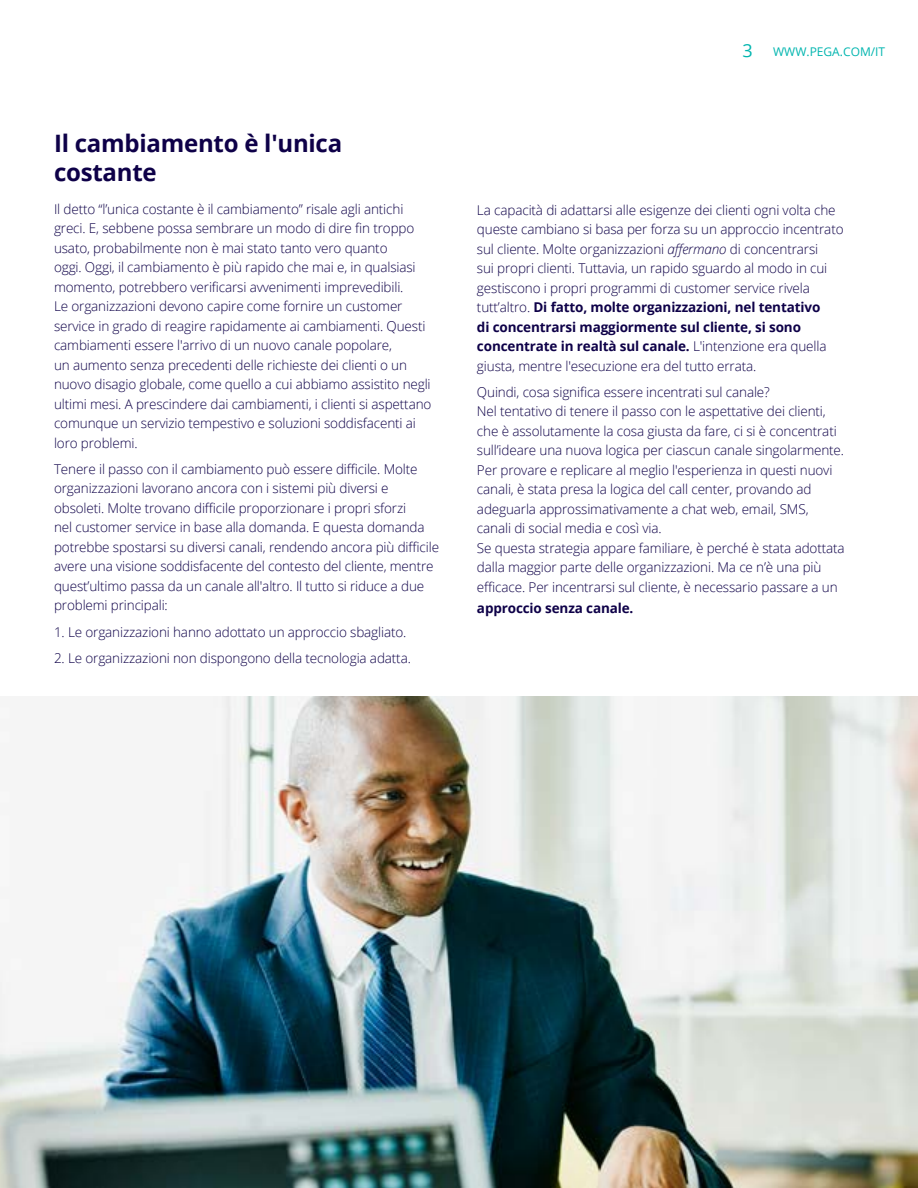
<style>
.page{position:relative;width:918px;height:1188px;background:#fff}
.page>*{position:absolute;margin:0;border:0;box-sizing:border-box;transform-origin:0 0}
.t1{font:700 24px/28.5px "Open Sans";letter-spacing:-.01em;color:#0e0048}
.t2{font:300 13.5px/19.5px "Open Sans";letter-spacing:-.01em;color:#0e0048}
.t3{font:700 13.5px "Open Sans";letter-spacing:-.01em;color:#0e0048}
.t4{font:12px "Open Sans";color:#00b5af}
.s1{font-size:18px}
.s2{font-style:italic}
.s3{font-weight:700}
</style>
<div class="page">
<img style="left:0;top:697px;width:917px;height:490px">
<h1 class="t1" style="left:54px;top:129px;width:290px">Il cambiamento è l'unica costante</h1>
<p class="t2" style="left:54px;top:199px;width:379px">Il detto “l’unica costante è il cambiamento” risale agli antichi greci. E, sebbene possa sembrare un modo di dire fin troppo usato, probabilmente non è mai stato tanto vero quanto<br>oggi. Oggi, il cambiamento è più rapido che mai e, in qualsiasi momento, potrebbero verificarsi avvenimenti imprevedibili.<br>Le organizzazioni devono capire come fornire un customer service in grado di reagire rapidamente ai cambiamenti. Questi cambiamenti essere l'arrivo di un nuovo canale popolare,<br>un aumento senza precedenti delle richieste dei clienti o un nuovo disagio globale, come quello a cui abbiamo assistito negli ultimi mesi. A prescindere dai cambiamenti, i clienti si aspettano comunque un servizio tempestivo e soluzioni soddisfacenti ai loro problemi.</p>
<p class="t2" style="left:54px;top:459px;width:387px">Tenere il passo con il cambiamento può essere difficile. Molte organizzazioni lavorano ancora con i sistemi più diversi e obsoleti. Molte trovano difficile proporzionare i propri sforzi<br>nel customer service in base alla domanda. E questa domanda potrebbe spostarsi su diversi canali, rendendo ancora più difficile avere una visione soddisfacente del contesto del cliente, mentre quest’ultimo passa da un canale all'altro. Il tutto si riduce a due problemi principali:</p>
<p class="t2" style="left:54px;top:622px;width:354px">1. Le organizzazioni hanno adottato un approccio sbagliato.</p>
<p class="t2" style="left:54px;top:648px;width:358px">2. Le organizzazioni non dispongono della tecnologia adatta.</p>
<p class="t4" style="left:743px;top:44px;width:144px"><span class="s1">3</span> WWW.PEGA.COM/IT</p>
<p class="t2" style="left:477px;top:200px;width:368px">La capacità di adattarsi alle esigenze dei clienti ogni volta che queste cambiano si basa per forza su un approccio incentrato sul cliente. Molte organizzazioni <span class="s2">affermano</span> di concentrarsi<br>sui propri clienti. Tuttavia, un rapido sguardo al modo in cui gestiscono i propri programmi di customer service rivela tutt’altro. <span class="s3">Di fatto, molte organizzazioni, nel tentativo<br>di concentrarsi maggiormente sul cliente, si sono concentrate in realtà sul canale.</span> L'intenzione era quella giusta, mentre l'esecuzione era del tutto errata.</p>
<p class="t2" style="left:477px;top:382px;width:369px">Quindi, cosa significa essere incentrati sul canale?<br>Nel tentativo di tenere il passo con le aspettative dei clienti, che è assolutamente la cosa giusta da fare, ci si è concentrati sull’ideare una nuova logica per ciascun canale singolarmente.<br>Per provare e replicare al meglio l'esperienza in questi nuovi canali, è stata presa la logica del call center, provando ad adeguarla approssimativamente a chat web, email, SMS, canali di social media e così via.<br>Se questa strategia appare familiare, è perché è stata adottata dalla maggior parte delle organizzazioni. Ma ce n’è una più efficace. Per incentrarsi sul cliente, è necessario passare a un</p>
<p class="t3" style="left:477px;top:598px;width:158px">approccio senza canale.</p>
</div>
